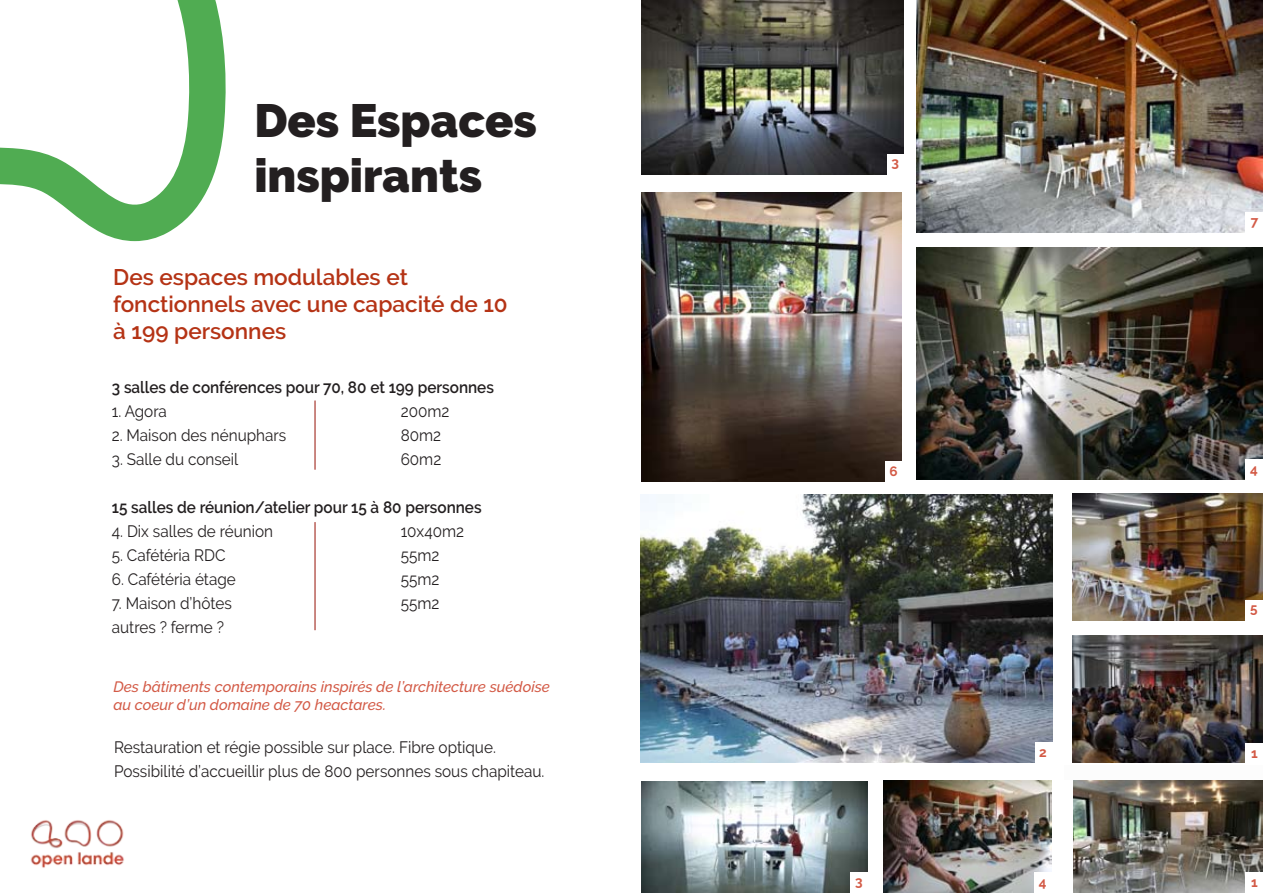
<style>
.page{position:relative;width:1263px;height:893px;background:#fff}
.page>*{position:absolute;margin:0;border:0;box-sizing:border-box;transform-origin:0 0}
.t1{font:900 46.5px/55.8px "Raleway";color:#231f20}
.t2{font:600 22.5px/27px "Raleway";color:#b53315}
.t3{font:16.5px/24px "Raleway";color:#231f20;scale:.93 1}
.t4{font:600 16.5px "Raleway";color:#231f20;scale:.93 1}
.t5{font:italic 500 15px/18px "Raleway";color:#d35a46}
.t6{font:700 13.5px "Raleway";color:#d35a46}
</style>
<div class="page">
<img style="left:30px;top:820px;width:94px;height:48px">
<img style="left:1072px;top:636px;width:191px;height:127px">
<img style="left:1073px;top:780px;width:190px;height:113px">
<img style="left:641px;top:0;width:262px;height:174px">
<img style="left:917px;top:247px;width:346px;height:232px">
<img style="left:1073px;top:493px;width:190px;height:127px">
<img style="left:917px;top:0;width:346px;height:232px">
<svg style="left:315px;top:400px;width:1px;height:70px"></svg>
<img style="left:641px;top:193px;width:261px;height:288px">
<img style="left:641px;top:494px;width:411px;height:268px">
<svg style="left:315px;top:522px;width:1px;height:108px"></svg>
<img style="left:883px;top:781px;width:168px;height:112px">
<img style="left:641px;top:781px;width:226px;height:112px">
<div style="left:887px;top:154px;width:17px;height:20px;background:#fff"></div>
<div style="left:1246px;top:212px;width:17px;height:20px;background:#fff"></div>
<div style="left:1246px;top:460px;width:17px;height:20px;background:#fff"></div>
<div style="left:885px;top:462px;width:17px;height:20px;background:#fff"></div>
<div style="left:1035px;top:743px;width:17px;height:20px;background:#fff"></div>
<div style="left:1246px;top:601px;width:17px;height:20px;background:#fff"></div>
<div style="left:1246px;top:744px;width:17px;height:20px;background:#fff"></div>
<div style="left:850px;top:873px;width:17px;height:20px;background:#fff"></div>
<div style="left:1034px;top:873px;width:17px;height:20px;background:#fff"></div>
<div style="left:1246px;top:873px;width:17px;height:20px;background:#fff"></div>
<svg style="left:0;top:0;width:226px;height:241px"></svg>
<p class="t1" style="left:254px;top:93px;width:284px">Des Espaces inspirants</p>
<p class="t2" style="left:113px;top:263px;width:396px">Des espaces modulables et fonctionnels avec une capacité de 10 à 199 personnes</p>
<p class="t4" style="left:112px;top:377px;width:412px">3 salles de conférences pour 70, 80 et 199 personnes</p>
<p class="t3" style="left:112px;top:399px;width:61px">1. Agora</p>
<p class="t3" style="left:401px;top:399px;width:54px">200m2</p>
<p class="t3" style="left:112px;top:423px;width:189px">2. Maison des nénuphars</p>
<p class="t3" style="left:401px;top:423px;width:45px">80m2</p>
<p class="t3" style="left:112px;top:447px;width:138px">3. Salle du conseil</p>
<p class="t3" style="left:401px;top:447px;width:45px">60m2</p>
<p class="t4" style="left:112px;top:497px;width:399px">15 salles de réunion/atelier pour 15 à 80 personnes</p>
<p class="t3" style="left:112px;top:519px;width:175px">4. Dix salles de réunion</p>
<p class="t3" style="left:401px;top:519px;width:70px">10x40m2</p>
<p class="t3" style="left:112px;top:543px;width:124px">5. Cafétéria RDC</p>
<p class="t3" style="left:401px;top:543px;width:43px">55m2</p>
<p class="t3" style="left:112px;top:567px;width:135px">6. Cafétéria étage</p>
<p class="t3" style="left:401px;top:567px;width:43px">55m2</p>
<p class="t3" style="left:112px;top:591px;width:131px">7. Maison d’hôtes</p>
<p class="t3" style="left:401px;top:591px;width:43px">55m2</p>
<p class="t3" style="left:112px;top:615px;width:122px">autres ? ferme ?</p>
<p class="t5" style="left:113px;top:678px;width:438px">Des bâtiments contemporains inspirés de l’architecture suédoise au coeur d’un domaine de 70 heactares.</p>
<p class="t3" style="left:114px;top:735px;width:464px">Restauration et régie possible sur place. Fibre optique.<br>Possibilité d’accueillir plus de 800 personnes sous chapiteau.</p>
<p class="t6" style="left:891px;top:155px;width:9px">3</p>
<p class="t6" style="left:1251px;top:214px;width:9px">7</p>
<p class="t6" style="left:889px;top:464px;width:10px">6</p>
<p class="t6" style="left:1250px;top:462px;width:9px">4</p>
<p class="t6" style="left:1039px;top:744px;width:9px">2</p>
<p class="t6" style="left:1250px;top:601px;width:9px">5</p>
<p class="t6" style="left:1251px;top:745px;width:8px">1</p>
<p class="t6" style="left:855px;top:874px;width:9px">3</p>
<p class="t6" style="left:1039px;top:875px;width:9px">4</p>
<p class="t6" style="left:1251px;top:875px;width:8px">1</p>
</div>
